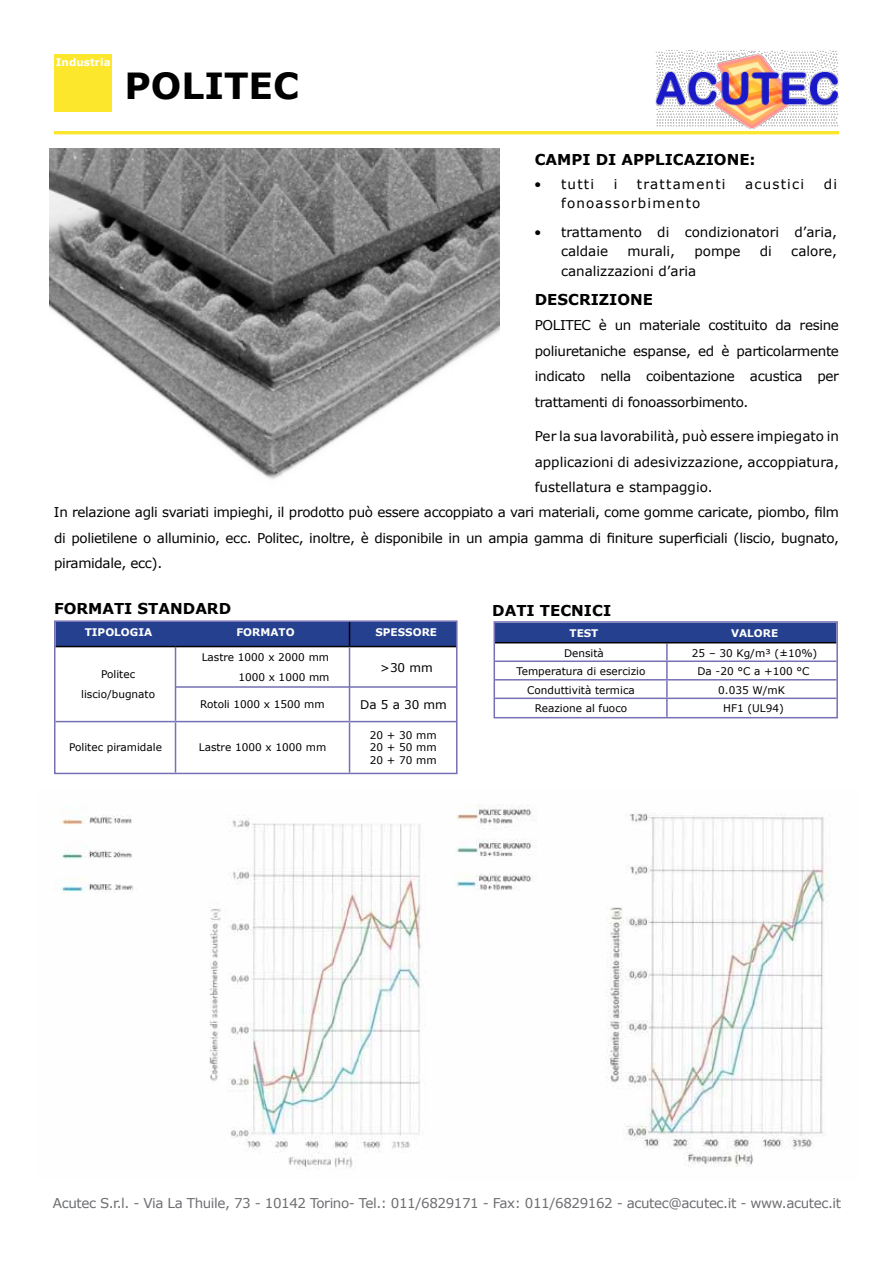
<style>
.page{position:relative;width:893px;height:1263px;background:#fff}
.page>*{position:absolute;margin:0;border:0;box-sizing:border-box;transform-origin:0 0}
.t1{font:700 36px "Verdana";color:#000}
.t2{font:700 15px "Verdana";color:#000}
.t3{font:13.5px/25.5px "Verdana";letter-spacing:-.025em;color:#000;text-align:justify}
.t4{font:13.5px/19.5px "Verdana";color:#000}
.t5{font:13.5px "Verdana";letter-spacing:-.03em;color:#6d6e71}
.t6{font:13.5px "Verdana";letter-spacing:.09em;color:#000}
.t7{font:12px "Verdana";letter-spacing:.35em;color:#000}
.t8{font:12px "Verdana";color:#000}
.t9{font:10.5px/19.5px "Verdana";color:#000;text-align:center}
.t10{font:700 10.5px "Verdana";color:#fff}
.t11{font:700 10.5px "Verdana";color:#fffffd}
</style>
<div class="page">
<div style="left:54px;top:55px;width:57px;height:57px;background:#fce72d"></div>
<hr style="left:54px;top:131px;width:785px;height:3px;background:#fce72d">
<img style="left:50px;top:149px;width:450px;height:331px">
<img style="left:655px;top:50px;width:184px;height:79px">
<svg style="left:497px;top:624px;width:338px;height:91px"></svg>
<hr style="left:495px;top:642px;width:172px;height:1px;background:#000">
<hr style="left:667px;top:642px;width:169px;height:1px;background:#000">
<hr style="left:495px;top:660px;width:172px;height:2px;background:#7670b4">
<hr style="left:667px;top:660px;width:169px;height:2px;background:#7670b4">
<hr style="left:495px;top:679px;width:172px;height:1px;background:#7670b4">
<hr style="left:667px;top:679px;width:169px;height:1px;background:#7670b4">
<hr style="left:495px;top:697px;width:172px;height:2px;background:#7670b4">
<hr style="left:667px;top:697px;width:169px;height:2px;background:#7670b4">
<div style="left:494px;top:621px;width:344px;height:97px;border:2px solid #7670b4"></div>
<hr style="left:175px;top:647px;width:1px;height:74px;background:#7670b4">
<hr style="left:175px;top:722px;width:1px;height:51px;background:#7670b4">
<div style="left:57px;top:623px;width:398px;height:23px;background:#25408f"></div>
<hr style="left:56px;top:646px;width:120px;height:1px;background:#000">
<hr style="left:176px;top:646px;width:174px;height:1px;background:#000">
<hr style="left:350px;top:646px;width:107px;height:1px;background:#000">
<hr style="left:349px;top:647px;width:1px;height:74px;background:#7670b4">
<hr style="left:56px;top:721px;width:120px;height:1px;background:#7670b4">
<hr style="left:176px;top:721px;width:174px;height:1px;background:#7670b4">
<hr style="left:350px;top:721px;width:107px;height:1px;background:#7670b4">
<hr style="left:349px;top:722px;width:1px;height:51px;background:#7670b4">
<div style="left:54px;top:620px;width:404px;height:154px;border:2px solid #7670b4"></div>
<hr style="left:175px;top:686px;width:175px;height:2px;background:#7670b4">
<hr style="left:350px;top:686px;width:107px;height:2px;background:#7670b4">
<img style="left:455px;top:804px;width:375px;height:363px">
<img style="left:58px;top:815px;width:363px;height:355px">
<p class="t10" style="left:56px;top:55px;width:56px">Industria</p>
<h1 class="t1" style="left:124px;top:60px;width:176px">POLITEC</h1>
<p class="t2" style="left:535px;top:149px;width:222px">CAMPI DI APPLICAZIONE:</p>
<p class="t3" style="left:534px;top:171px;width:62px">• tutti</p>
<p class="t3" style="left:614px;top:171px;width:5px">i</p>
<p class="t6" style="left:637px;top:175px;width:90px">trattamenti</p>
<p class="t6" style="left:745px;top:175px;width:60px">acustici</p>
<p class="t3" style="left:824px;top:171px;width:15px">di</p>
<p class="t6" style="left:561px;top:194px;width:141px">fonoassorbimento</p>
<p class="t4" style="left:561px;top:222px;width:278px;text-indent:-27px">• trattamento di condizionatori d’aria, caldaie</p>
<p class="t3" style="left:627px;top:239px;width:49px">murali,</p>
<p class="t3" style="left:694px;top:239px;width:48px">pompe</p>
<p class="t3" style="left:760px;top:239px;width:14px">di</p>
<p class="t3" style="left:791px;top:239px;width:47px">calore,</p>
<p class="t4" style="left:561px;top:261px;width:137px">canalizzazioni d’aria</p>
<p class="t2" style="left:535px;top:289px;width:120px">DESCRIZIONE</p>
<p class="t3" style="left:535px;top:312px;width:306px">POLITEC è un materiale costituito da resine poliuretaniche espanse, ed è particolarmente indicato nella coibentazione acustica per trattamenti di fonoassorbimento.</p>
<p class="t4" style="left:535px;top:426px;width:306px">Per la sua lavorabilità, può essere impiegato in</p>
<p class="t4" style="left:535px;top:452px;width:306px">applicazioni di adesivizzazione, accoppiatura,</p>
<p class="t4" style="left:535px;top:477px;width:179px">fustellatura e stampaggio.</p>
<p class="t3" style="left:54px;top:500px;width:786px">In relazione agli svariati impieghi, il prodotto può essere accoppiato a vari materiali, come gomme caricate, piombo, film</p>
<p class="t3" style="left:54px;top:525px;width:786px">di polietilene o alluminio, ecc. Politec, inoltre, è disponibile in un ampia gamma di finiture superficiali (liscio, bugnato,</p>
<p class="t3" style="left:54px;top:551px;width:110px">piramidale, ecc).</p>
<p class="t2" style="left:54px;top:598px;width:179px">FORMATI STANDARD</p>
<p class="t10" style="left:85px;top:625px;width:69px">TIPOLOGIA</p>
<p class="t11" style="left:236px;top:625px;width:60px">FORMATO</p>
<p class="t11" style="left:375px;top:625px;width:63px">SPESSORE</p>
<p class="t9" style="left:81px;top:665px;width:75px">Politec liscio/bugnato</p>
<p class="t9" style="left:202px;top:648px;width:129px;text-align:right">Lastre 1000 x 2000 mm<br>1000 x 1000 mm</p>
<p class="t9" style="left:200px;top:695px;width:126px">Rotoli 1000 x 1500 mm</p>
<p class="t8" style="left:380px;top:659px;width:54px">&gt;30 mm</p>
<p class="t7" style="left:360px;top:696px;width:88px">Da5a30mm</p>
<p class="t9" style="left:69px;top:737px;width:94px">Politec piramidale</p>
<p class="t9" style="left:199px;top:737px;width:129px">Lastre 1000 x 1000 mm</p>
<p class="t9" style="left:370px;top:728px;width:68px;line-height:12.6px;text-align:justify">20 + 30 mm 20 + 50 mm 20 + 70 mm</p>
<p class="t2" style="left:492px;top:600px;width:120px">DATI TECNICI</p>
<p class="t10" style="left:569px;top:625px;width:30px">TEST</p>
<p class="t11" style="left:731px;top:625px;width:49px">VALORE</p>
<p class="t9" style="left:564px;top:643px;width:41px">Densità</p>
<p class="t9" style="left:692px;top:643px;width:127px">25 – 30 Kg/m³ (±10%)</p>
<p class="t9" style="left:516px;top:662px;width:130px">Temperatura di esercizio</p>
<p class="t9" style="left:697px;top:662px;width:113px">Da -20 °C a +100 °C</p>
<p class="t9" style="left:527px;top:680px;width:109px">Conduttività termica</p>
<p class="t9" style="left:718px;top:680px;width:68px">0.035 W/mK</p>
<p class="t9" style="left:535px;top:699px;width:94px">Reazione al fuoco</p>
<p class="t9" style="left:723px;top:699px;width:62px">HF1 (UL94)</p>
<p class="t5" style="left:53px;top:1194px;width:790px">Acutec S.r.l. - Via La Thuile, 73 - 10142 Torino- Tel.: 011/6829171 - Fax: 011/6829162 - acutec@acutec.it - www.acutec.it</p>
</div>
